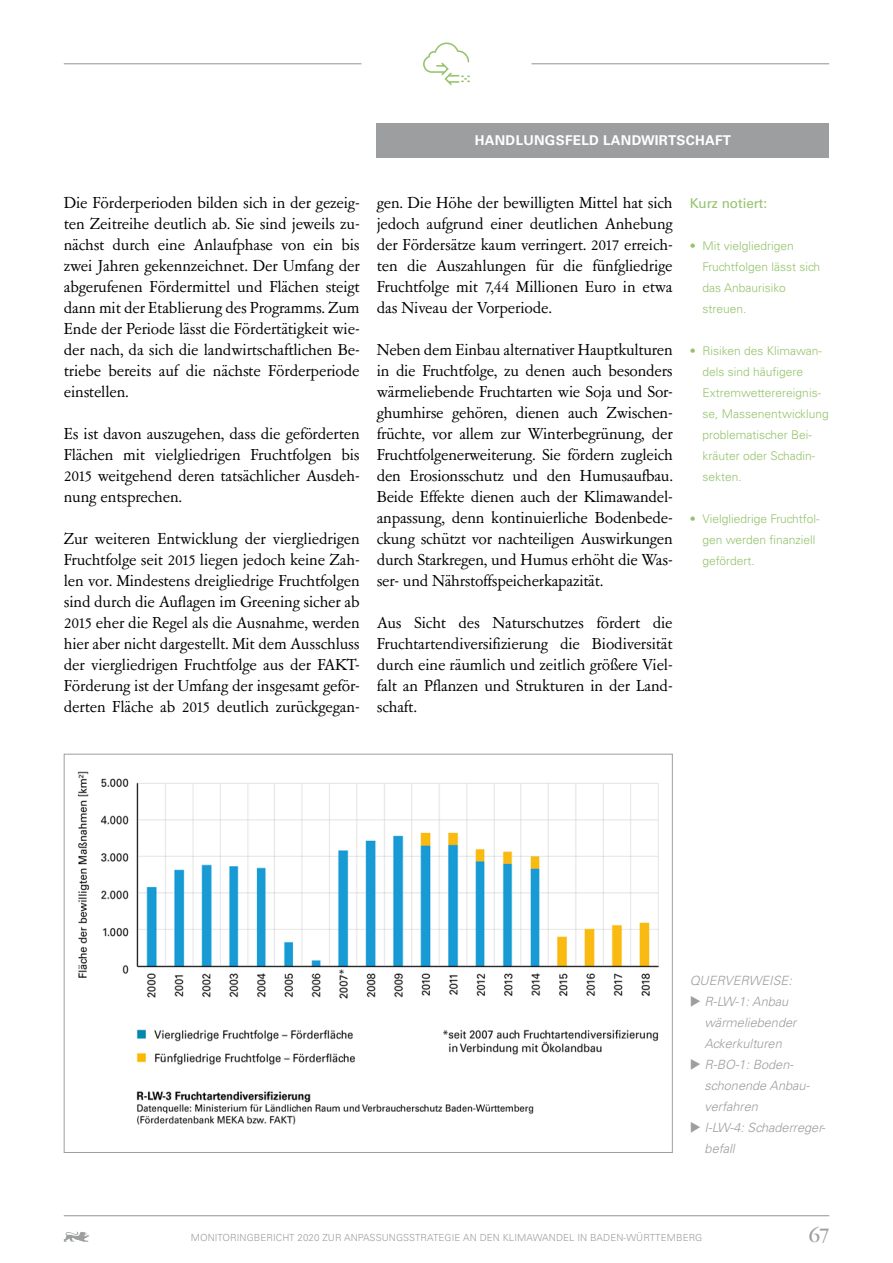
<style>
.page{position:relative;width:893px;height:1263px;background:#fff}
.page>*{position:absolute;margin:0;border:0;box-sizing:border-box;transform-origin:0 0}
.t1{font:500 22.5px "Garamont Amst SH";color:#9c9e9f}
.P_COPY{font:16.5px/21px "Garamont Amst SB";letter-spacing:-.01em;color:#000;text-align:justify}
.t2{font:700 13.5px "Univers LT Std";letter-spacing:.02em;color:#fff}
.Auto_Head_List_grün{font:13.5px "Univers LT Std";color:#94c36b}
.P_Head_Querverw{font:italic 300 12.75px/21px "Univers LT Std";color:#9c9e9f}
.t3{font:300 12px/21px "Univers LT Std";color:#94c36b}
.t4{font:300 9.75px "Univers LT Std";letter-spacing:.01em;color:#9c9e9f}
</style>
<div class="page">
<hr style="left:64px;top:1215px;width:765px;height:1px;background:#9c9e9f">
<svg style="left:64px;top:1231px;width:25px;height:11px"></svg>
<hr style="left:64px;top:63px;width:297px;height:1px;background:#9c9e9f">
<hr style="left:531px;top:63px;width:298px;height:1px;background:#9c9e9f">
<svg style="left:423px;top:43px;width:47px;height:42px"></svg>
<div style="left:377px;top:124px;width:452px;height:34px;background:#9c9e9f"></div>
<img style="left:77px;top:771px;width:583px;height:354px">
<p class="t2" style="left:475px;top:132px;width:258px">HANDLUNGSFELD LANDWIRTSCHAFT</p>
<p class="P_COPY" style="left:64px;top:193px;width:297px">Die Förderperioden bilden sich in der gezeig&shy;ten Zeitreihe deutlich ab. Sie sind jeweils zu&shy;nächst durch eine Anlaufphase von ein bis zwei Jahren gekennzeichnet. Der Umfang der abgerufenen Fördermittel und Flächen steigt dann mit der Etablierung des Programms. Zum Ende der Periode lässt die Fördertätigkeit wie&shy;der nach, da sich die landwirtschaftlichen Be&shy;triebe bereits auf die nächste Förderperiode einstellen.</p>
<p class="P_COPY" style="left:64px;top:424px;width:297px">Es ist davon auszugehen, dass die geförderten Flächen mit vielgliedrigen Fruchtfolgen bis 2015 weitgehend deren tatsächlicher Ausdeh&shy;nung entsprechen.</p>
<p class="P_COPY" style="left:64px;top:529px;width:297px">Zur weiteren Entwicklung der viergliedrigen Fruchtfolge seit 2015 liegen jedoch keine Zah&shy;len vor. Mindestens dreigliedrige Fruchtfolgen sind durch die Auflagen im Greening sicher ab 2015 eher die Regel als die Ausnahme, werden hier aber nicht dargestellt. Mit dem Ausschluss der viergliedrigen Fruchtfolge aus der FAKT-Förderung ist der Umfang der insgesamt geför&shy;derten Fläche ab 2015 deutlich zurückgegan-</p>
<p class="P_COPY" style="left:377px;top:193px;width:297px">gen. Die Höhe der bewilligten Mittel hat sich jedoch aufgrund einer deutlichen Anhebung der Fördersätze kaum verringert. 2017 erreich&shy;ten die Auszahlungen für die fünfgliedrige Fruchtfolge mit 7,44 Millionen Euro in etwa das Niveau der Vorperiode.</p>
<p class="P_COPY" style="left:377px;top:340px;width:297px">Neben dem Einbau alternativer Hauptkulturen in die Fruchtfolge, zu denen auch besonders wärmeliebende Fruchtarten wie Soja und Sor&shy;ghumhirse gehören, dienen auch Zwischen&shy;früchte, vor allem zur Winterbegrünung, der Fruchtfolgenerweiterung. Sie fördern zugleich den Erosionsschutz und den Humusaufbau.<br>Beide Effekte dienen auch der Klimawandel&shy;anpassung, denn kontinuierliche Bodenbede&shy;ckung schützt vor nachteiligen Auswirkungen durch Starkregen, und Humus erhöht die Was&shy;ser- und Nährstoffspeicherkapazität.</p>
<p class="P_COPY" style="left:377px;top:613px;width:297px">Aus Sicht des Naturschutzes fördert die Fruchtartendiversifizierung die Biodiversität durch eine räumlich und zeitlich größere Viel&shy;falt an Pflanzen und Strukturen in der Land&shy;schaft.</p>
<p class="Auto_Head_List_grün" style="left:690px;top:195px;width:79px">Kurz notiert:</p>
<p class="t3" style="left:702px;top:235px;width:119px;text-indent:-13px">• Mit vielgliedrigen<br>Fruchtfolgen lässt sich das Anbaurisiko streuen.</p>
<p class="t3" style="left:702px;top:340px;width:128px;text-indent:-13px">• Risiken des Klimawan&shy;dels sind häufigere<br>Extremwetterereignis&shy;se, Massenentwicklung problematischer Bei&shy;kräuter oder Schadin&shy;sekten.</p>
<p class="t3" style="left:702px;top:508px;width:118px;text-indent:-13px">• Vielgliedrige Fruchtfol&shy;gen werden finanziell gefördert.</p>
<p class="P_Head_Querverw" style="left:690px;top:970px;width:104px">QUERVERWEISE:</p>
<p class="P_Head_Querverw" style="left:705px;top:991px;width:93px;text-indent:-15px">▶ R-LW-1: Anbau wärmeliebender<br>Ackerkulturen</p>
<p class="P_Head_Querverw" style="left:705px;top:1054px;width:106px;text-indent:-15px">▶ R-BO-1: Boden&shy;schonende Anbau&shy;verfahren</p>
<p class="P_Head_Querverw" style="left:705px;top:1117px;width:122px;text-indent:-15px">▶ I-LW-4: Schaderreger&shy;befall</p>
<p class="t4" style="left:191px;top:1232px;width:513px">MONITORINGBERICHT 2020 ZUR ANPASSUNGSSTRATEGIE AN DEN KLIMAWANDEL IN BADEN-WÜRTTEMBERG</p>
<h1 class="t1" style="left:809px;top:1222px;width:22px">67</h1>
</div>
